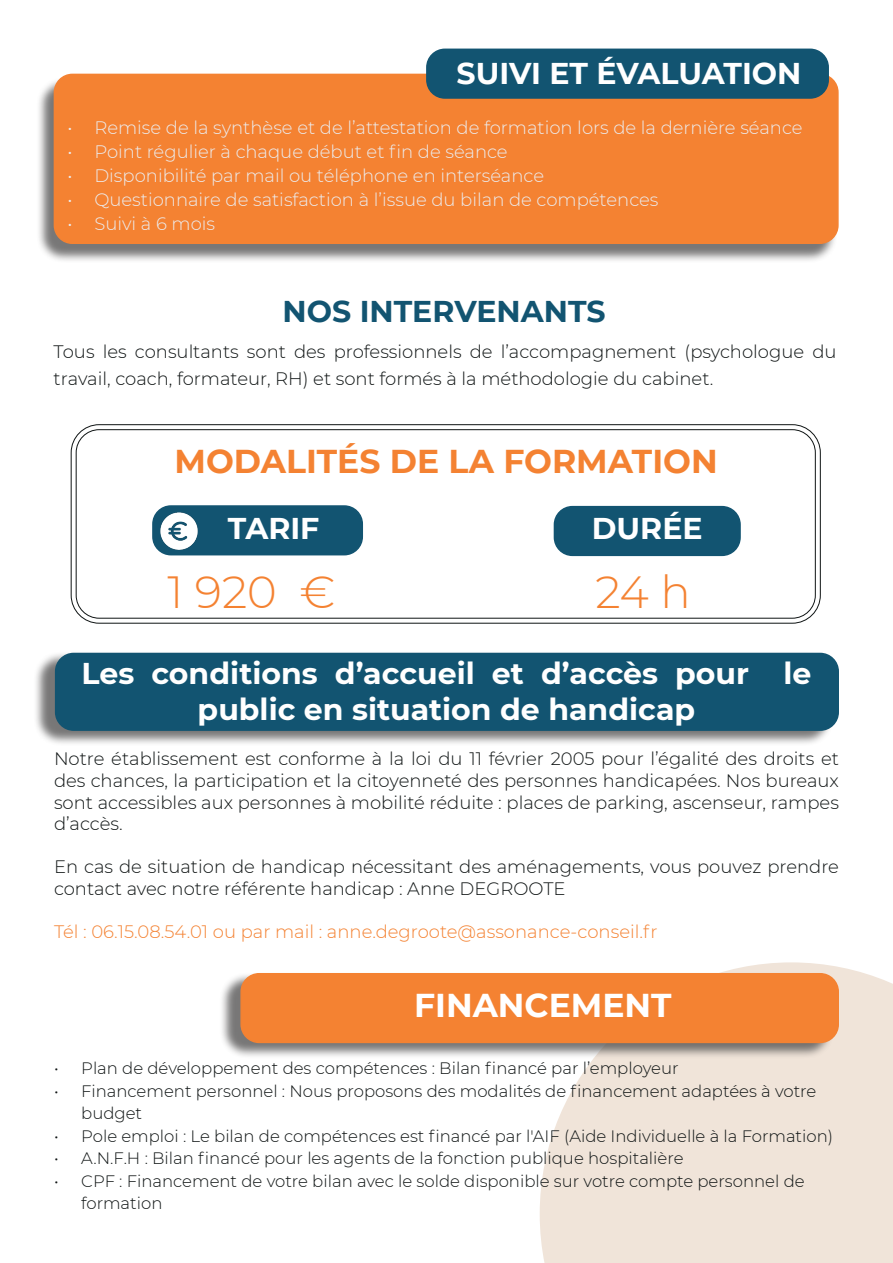
<style>
.page{position:relative;width:893px;height:1263px;background:#fff}
.page>*{position:absolute;margin:0;border:0;box-sizing:border-box;transform-origin:0 0}
.t1{font:300 45px "Montserrat";color:#f48232}
.t2{font:700 33px "Montserrat";color:#f48232}
.t3{font:700 33px "Montserrat";color:#fff}
.t4{font:700 30px/36px "Montserrat";color:#fff;text-align:center}
.t5{font:700 30px "Montserrat";color:#125471}
.t6{font:300 18px/21.6px "Montserrat";color:#0f1414}
.t7{font:300 18px "Montserrat";color:#ececee}
.t8{font:300 18px "Montserrat";color:#f48232}
.t9{font:300 16.5px/22.5px "Montserrat";color:#0f1414}
</style>
<div class="page">
<svg style="left:540px;top:962px;width:353px;height:301px;background:#f1e5db"></svg>
<div style="left:71px;top:424px;width:750px;height:200px;border:1px solid #0f1414;border-radius:28px"></div>
<div style="left:76px;top:429px;width:740px;height:190px;border:1px solid #0f1414;border-radius:23px"></div>
<div style="left:36px;top:77px;width:801px;height:187px;background:#4b4a4a;opacity:.75"></div>
<div style="left:54px;top:74px;width:784px;height:169px;background:#f48232;border-radius:18px"></div>
<div style="left:54px;top:74px;width:785px;height:170px;border:2px solid #f48232;border-radius:18px"></div>
<div style="left:427px;top:49px;width:401px;height:49px;background:#125471;border-radius:18px"></div>
<div style="left:426px;top:49px;width:403px;height:50px;border:2px solid #125471;border-radius:18px"></div>
<div style="left:153px;top:506px;width:209px;height:49px;background:#125471;border-radius:18px"></div>
<div style="left:152px;top:505px;width:211px;height:50px;border:2px solid #125471;border-radius:18px"></div>
<img style="left:160px;top:512px;width:38px;height:39px">
<div style="left:554px;top:507px;width:186px;height:48px;background:#125471;border-radius:18px"></div>
<div style="left:554px;top:506px;width:187px;height:50px;border:2px solid #125471;border-radius:18px"></div>
<div style="left:34px;top:652px;width:800px;height:94px;background:#4b4a4a;opacity:.75"></div>
<div style="left:56px;top:653px;width:782px;height:77px;background:#125471;border-radius:18px"></div>
<div style="left:55px;top:653px;width:784px;height:78px;border:2px solid #125471;border-radius:18px"></div>
<div style="left:219px;top:972px;width:615px;height:86px;background:#4b4a4a;opacity:.75"></div>
<div style="left:241px;top:974px;width:597px;height:68px;background:#f48232;border-radius:18px"></div>
<div style="left:240px;top:973px;width:599px;height:70px;border:2px solid #f48232;border-radius:18px"></div>
<p class="t4" style="left:457px;top:53px;width:346px">SUIVI ET ÉVALUATION</p>
<p class="t7" style="left:67px;top:116px;width:737px">• Remise de la synthèse et de l’attestation de formation lors de la dernière séance</p>
<p class="t7" style="left:67px;top:140px;width:442px">• Point régulier à chaque début et fin de séance</p>
<p class="t7" style="left:67px;top:164px;width:478px">• Disponibilité par mail ou téléphone en interséance</p>
<p class="t7" style="left:67px;top:188px;width:593px">• Questionnaire de satisfaction à l’issue du bilan de compétences</p>
<p class="t7" style="left:67px;top:212px;width:149px">• Suivi à 6 mois</p>
<p class="t5" style="left:282px;top:290px;width:325px">NOS INTERVENANTS</p>
<p class="t6" style="left:54px;top:337px;width:784px;line-height:27px">Tous les consultants sont des professionnels de l’accompagnement (psychologue du travail, coach, formateur, RH) et sont formés à la méthodologie du cabinet.</p>
<p class="t2" style="left:175px;top:437px;width:545px">MODALITÉS DE LA FORMATION</p>
<p class="t4" style="left:228px;top:509px;width:93px">TARIF</p>
<p class="t1" style="left:168px;top:562px;width:170px">1 920 €</p>
<p class="t4" style="left:592px;top:509px;width:112px">DURÉE</p>
<p class="t1" style="left:595px;top:562px;width:97px">24 h</p>
<p class="t4" style="left:81px;top:654px;width:732px">Les conditions d’accueil et d’accès pour le public en situation de handicap</p>
<p class="t6" style="left:54px;top:747px;width:786px;text-align:justify">Notre établissement est conforme à la loi du 11 février 2005 pour l’égalité des droits et des chances, la participation et la citoyenneté des personnes handicapées. Nos bureaux sont accessibles aux personnes à mobilité réduite : places de parking, ascenseur, rampes d’accès.</p>
<p class="t6" style="left:54px;top:855px;width:786px">En cas de situation de handicap nécessitant des aménagements, vous pouvez prendre contact avec notre référente handicap : Anne DEGROOTE</p>
<p class="t8" style="left:54px;top:919px;width:605px">Tél : 06.15.08.54.01 ou par mail : anne.degroote@assonance-conseil.fr</p>
<p class="t3" style="left:414px;top:981px;width:259px">FINANCEMENT</p>
<p class="t9" style="left:54px;top:1056px;width:626px">• Plan de développement des compétences : Bilan financé par l’employeur</p>
<p class="t9" style="left:81px;top:1079px;width:737px;text-indent:-27px">• Financement personnel : Nous proposons des modalités de financement adaptées à votre budget</p>
<p class="t9" style="left:54px;top:1124px;width:780px">• Pole emploi : Le bilan de compétences est financé par l'AIF (Aide Individuelle à la Formation)</p>
<p class="t9" style="left:54px;top:1146px;width:631px">• A.N.F.H : Bilan financé pour les agents de la fonction publique hospitalière</p>
<p class="t9" style="left:81px;top:1169px;width:725px;text-indent:-27px">• CPF : Financement de votre bilan avec le solde disponible sur votre compte personnel de formation</p>
</div>
